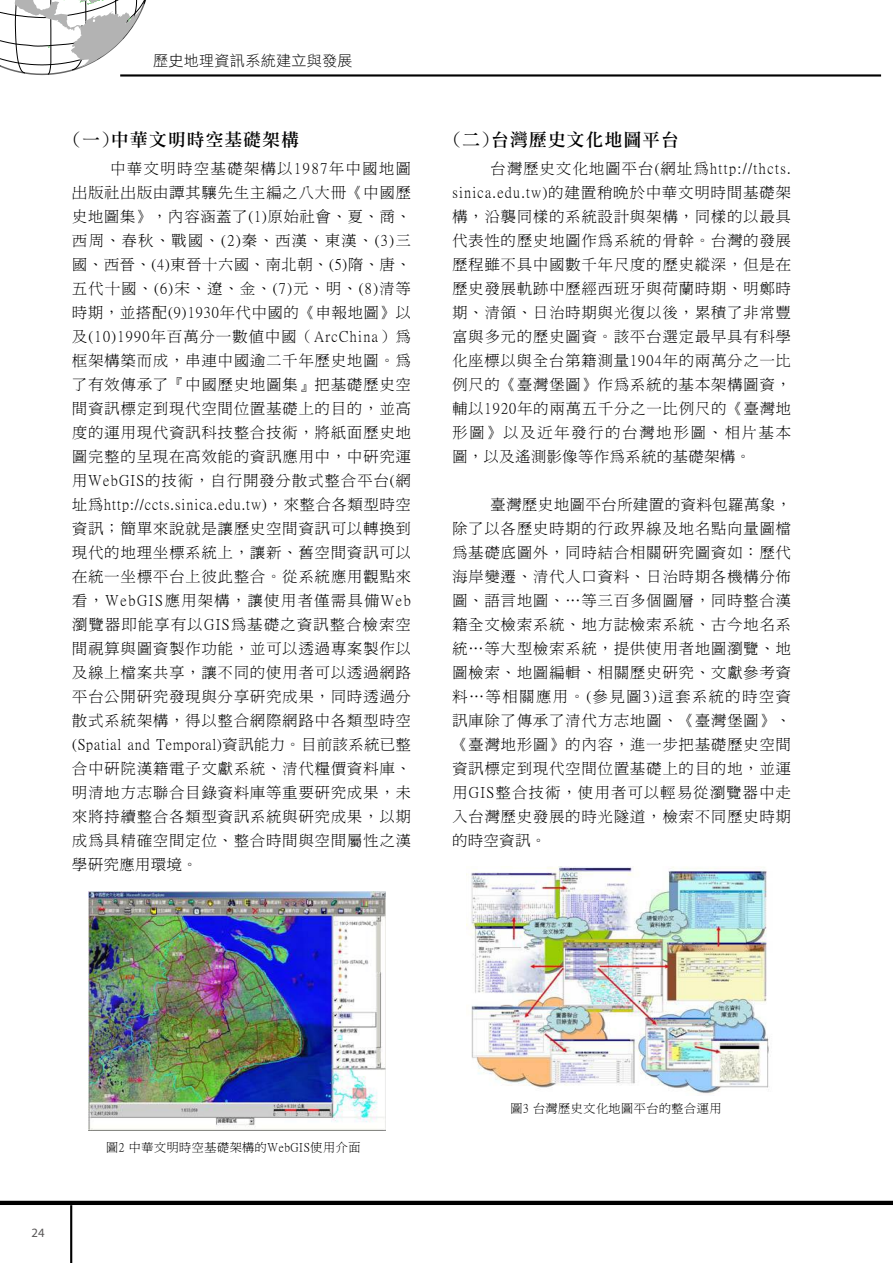
<style>
.page{position:relative;width:893px;height:1263px;background:#fff}
.page>*{position:absolute;margin:0;border:0;box-sizing:border-box;transform-origin:0 0}
.t1{font:18px "DF Li Song Md WIN BF";letter-spacing:.05em;color:#000}
.t2{font:15px/24px "P Ming Li U";letter-spacing:.08em;color:#000;text-align:justify}
.t3{font:15px "DF Li Hei Lt WIN BF";letter-spacing:.025em;color:#000}
.t4{font:12.75px "Myriad Pro";color:#595757}
.t5{font:12px "P Ming Li U";letter-spacing:.05em;color:#000}
</style>
<div class="page">
<svg style="left:0;top:0;width:146px;height:75px"></svg>
<hr style="left:0;top:1201px;width:893px;height:4px;background:#000">
<hr style="left:70px;top:1205px;width:2px;height:58px;background:#000">
<hr style="left:120px;top:74px;width:761px;height:3px;background:#000">
<img style="left:89px;top:892px;width:296px;height:239px">
<img style="left:466px;top:866px;width:303px;height:228px">
<p class="t3" style="left:153px;top:53px;width:201px">歷史地理資訊系統建立與發展</p>
<p class="t1" style="left:72px;top:131px;width:228px">(一)中華文明時空基礎架構</p>
<p class="t2" style="left:72px;top:156px;width:340px;text-indent:38px">中華文明時空基礎架構以1987年中國地圖出版社出版由譚其驤先生主編之八大冊《中國歷史地圖集》，內容涵蓋了(1)原始社會、夏、商、西周、春秋、戰國、(2)秦、西漢、東漢、(3)三國、西晉、(4)東晉十六國、南北朝、(5)隋、唐、五代十國、(6)宋、遼、金、(7)元、明、(8)清等時期，並搭配(9)1930年代中國的《申報地圖》以及(10)1990年百萬分一數值中國（ArcChina）為框架構築而成，串連中國逾二千年歷史地圖。為了有效傳承了『中國歷史地圖集』把基礎歷史空間資訊標定到現代空間位置基礎上的目的，並高度的運用現代資訊科技整合技術，將紙面歷史地圖完整的呈現在高效能的資訊應用中，中研究運用WebGIS的技術，自行開發分散式整合平台(網址為http://ccts.sinica.edu.tw)，來整合各類型時空資訊；簡單來說就是讓歷史空間資訊可以轉換到現代的地理坐標系統上，讓新、舊空間資訊可以在統一坐標平台上彼此整合。從系統應用觀點來看，WebGIS應用架構，讓使用者僅需具備Web瀏覽器即能享有以GIS為基礎之資訊整合檢索空間視算與圖資製作功能，並可以透過專案製作以及線上檔案共享，讓不同的使用者可以透過網路平台公開研究發現與分享研究成果，同時透過分散式系統架構，得以整合網際網路中各類型時空(Spatial and Temporal)資訊能力。目前該系統已整合中研院漢籍電子文獻系統、清代糧價資料庫、明清地方志聯合目錄資料庫等重要研究成果，未來將持續整合各類型資訊系統與研究成果，以期成為具精確空間定位、整合時間與空間屬性之漢學研究應用環境。</p>
<p class="t1" style="left:452px;top:131px;width:228px">(二)台灣歷史文化地圖平台</p>
<p class="t2" style="left:452px;top:156px;width:340px;text-indent:38px">台灣歷史文化地圖平台(網址為http://thcts. sinica.edu.tw)的建置稍晚於中華文明時間基礎架構，沿襲同樣的系統設計與架構，同樣的以最具代表性的歷史地圖作為系統的骨幹。台灣的發展歷程雖不具中國數千年尺度的歷史縱深，但是在歷史發展軌跡中歷經西班牙與荷蘭時期、明鄭時期、清領、日治時期與光復以後，累積了非常豐富與多元的歷史圖資。該平台選定最早具有科學化座標以與全台第籍測量1904年的兩萬分之一比例尺的《臺灣堡圖》作為系統的基本架構圖資，輔以1920年的兩萬五千分之一比例尺的《臺灣地形圖》以及近年發行的台灣地形圖、相片基本圖，以及遙測影像等作為系統的基礎架構。</p>
<p class="t2" style="left:452px;top:492px;width:340px;text-indent:38px">臺灣歷史地圖平台所建置的資料包羅萬象，除了以各歷史時期的行政界線及地名點向量圖檔為基礎底圖外，同時結合相關研究圖資如：歷代海岸變遷、清代人口資料、日治時期各機構分佈圖、語言地圖、…等三百多個圖層，同時整合漢籍全文檢索系統、地方誌檢索系統、古今地名系統…等大型檢索系統，提供使用者地圖瀏覽、地圖檢索、地圖編輯、相關歷史研究、文獻參考資料…等相關應用。(參見圖3)這套系統的時空資訊庫除了傳承了清代方志地圖、《臺灣堡圖》、《臺灣地形圖》的內容，進一步把基礎歷史空間資訊標定到現代空間位置基礎上的目的地，並運用GIS整合技術，使用者可以輕易從瀏覽器中走入台灣歷史發展的時光隧道，檢索不同歷史時期的時空資訊。</p>
<p class="t4" style="left:31px;top:1225px;width:15px">24</p>
<p class="t5" style="left:106px;top:1141px;width:256px">圖2 中華文明時空基礎架構的WebGIS使用介面</p>
<p class="t5" style="left:510px;top:1103px;width:212px">圖3 台灣歷史文化地圖平台的整合運用</p>
</div>
